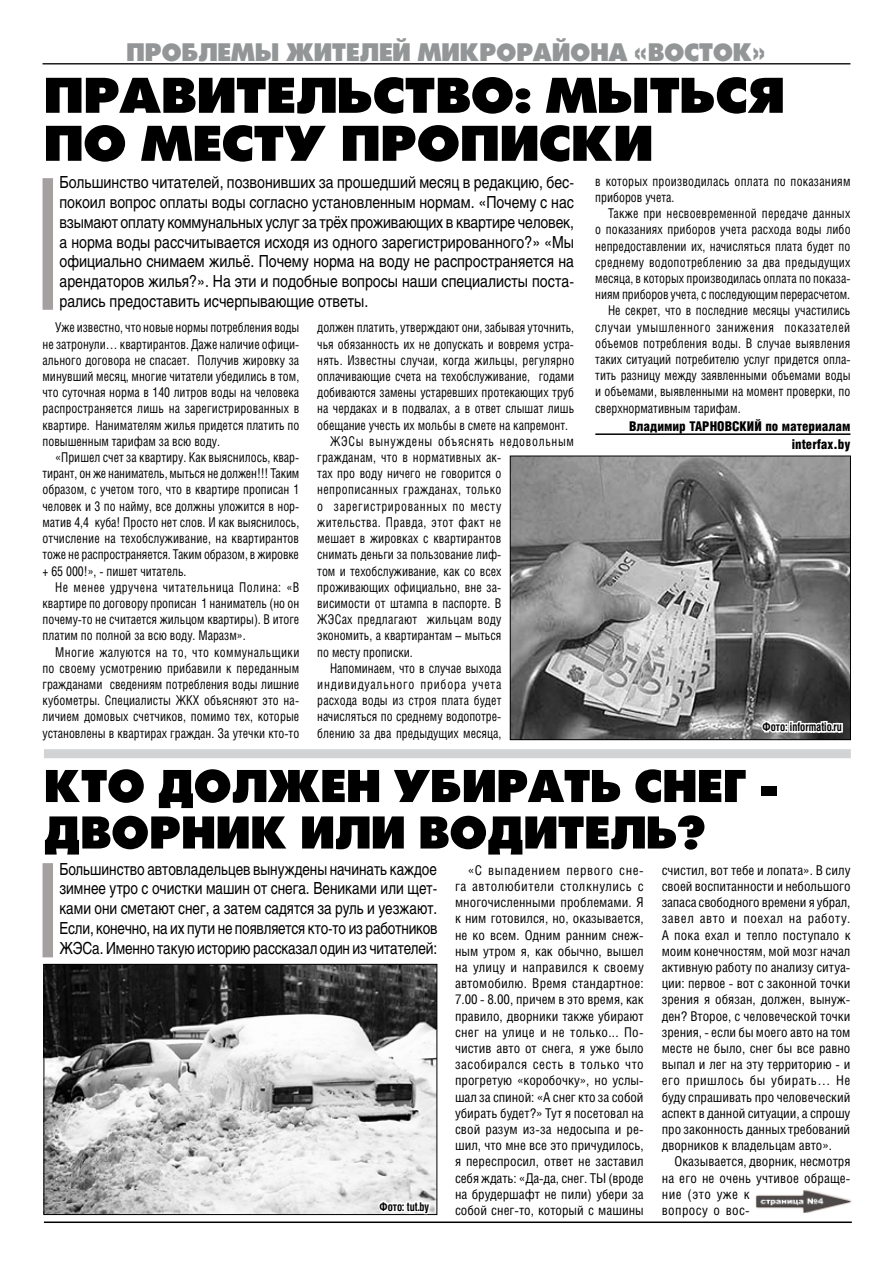
<style>
.page{position:relative;width:893px;height:1263px;background:#fff}
.page>*{position:absolute;margin:0;border:0;box-sizing:border-box;transform-origin:0 0}
.t1{font:54px "Futura Press Press";color:#000;scale:1.08 1}
.t2{font:49.5px "Futura Press Press";color:#000}
.t3{font:27px "Futura Press Press";color:#939697}
.t4{font:16.5px/19.8px "Helios";color:#000;text-align:justify;scale:.85 1}
.t5{font:16.5px/19.8px "Helios";color:#000;text-align:justify;scale:.82 1}
.t6{font:13.5px/16.2px "Helios Cond";color:#000;text-align:justify;scale:.91 1}
.t7{font:13.5px/16.2px "Helios Cond";color:#000;text-align:justify}
.t8{font:13.5px "Helios Cond";letter-spacing:.02em;color:#000;scale:.91 1}
.t9{font:13.5px "Helios Cond";letter-spacing:.03em;color:#000;scale:.91 1}
.t10{font:900 13.5px/18px "Helios Cond";color:#000;text-align:right}
.t11{font:13.5px "Helios Cond";letter-spacing:.025em;color:#000;scale:.91 1}
.t12{font:13.5px "Helios Cond";letter-spacing:.045em;color:#000;scale:.91 1}
.t13{font:13.5px "Helios Cond";letter-spacing:.055em;color:#000;scale:.91 1}
.t14{font:13.5px "Helios Cond";letter-spacing:.065em;color:#000;scale:.91 1}
.t15{font:13.5px "Helios Cond";letter-spacing:.05em;color:#000;scale:.91 1}
.t16{font:700 12px "Helios Cond";color:#000;scale:.9 1}
</style>
<div class="page">
<hr style="left:44px;top:1221px;width:808px;height:2px;background:#000">
<hr style="left:43px;top:63px;width:807px;height:2px;background:#231e20">
<div style="left:43px;top:178px;width:10px;height:132px;background:#a5a0a0"></div>
<img style="left:512px;top:458px;width:337px;height:280px">
<div style="left:510px;top:456px;width:341px;height:284px;border:1px solid #000"></div>
<svg style="left:760px;top:717px;width:84px;height:24px"></svg>
<hr style="left:595px;top:433px;width:255px;height:2px;background:#000">
<div style="left:44px;top:749px;width:807px;height:9px;background:#d1d3d4"></div>
<img style="left:46px;top:966px;width:389px;height:247px">
<div style="left:44px;top:964px;width:393px;height:251px;border:1px solid #000"></div>
<div style="left:43px;top:863px;width:10px;height:94px;background:#a5a0a0"></div>
<img style="left:755px;top:1189px;width:97px;height:25px">
<svg style="left:377px;top:1192px;width:56px;height:30px"></svg>
<h3 class="t3" style="left:127px;top:36px;width:641px">ПРОБЛЕМЫ ЖИТЕЛЕЙ МИКРОРАЙОНА «ВОСТОК»</h3>
<h1 class="t1" style="left:44px;top:63px;width:71px">Правит</h1>
<h1 class="t1" style="left:266px;top:63px;width:163px">ельство</h1>
<h1 class="t1" style="left:514px;top:63px;width:254px">: мыться</h1>
<h1 class="t1" style="left:44px;top:111px;width:312px">по месту пропи</h1>
<h1 class="t1" style="left:539px;top:111px;width:67px">ски</h1>
<p class="t4" style="left:60px;top:172px;width:607px">Большинство читателей, позвонивших за прошедший месяц в редакцию, бес&shy;покоил вопрос оплаты воды согласно установленным нормам. «Почему с нас взымают оплату коммунальных услуг за трёх проживающих в квартире человек, а норма воды рассчитывается исходя из одного зарегистрированного?» «Мы официально снимаем жильё. Почему норма на воду не распространяется на арендаторов жилья?». На эти и подобные вопросы наши специалисты поста&shy;рались предоставить исчерпывающие ответы.</p>
<p class="t6" style="left:595px;top:173px;width:282px">в которых производилась оплата по показаниям приборов учета.</p>
<p class="t8" style="left:608px;top:205px;width:268px">Также при несвоевременной передаче данных</p>
<p class="t6" style="left:595px;top:221px;width:282px">о показаниях приборов учета расхода воды либо</p>
<p class="t6" style="left:595px;top:237px;width:282px">непредоставлении их, начисляться плата будет по</p>
<p class="t11" style="left:595px;top:254px;width:282px">среднему водопотреблению за два предыдущих</p>
<p class="t6" style="left:595px;top:270px;width:282px">месяца, в которых производилась оплата по показа-</p>
<p class="t6" style="left:595px;top:286px;width:282px">ниям приборов учета, с последующим перерасчетом.</p>
<p class="t6" style="left:608px;top:302px;width:268px">Не секрет, что в последние месяцы участились</p>
<p class="t12" style="left:595px;top:319px;width:282px">случаи умышленного занижения показателей</p>
<p class="t6" style="left:595px;top:335px;width:282px">объемов потребления воды. В случае выявления</p>
<p class="t6" style="left:595px;top:351px;width:282px">таких ситуаций потребителю услуг придется опла-</p>
<p class="t6" style="left:595px;top:367px;width:282px">тить разницу между заявленными объемами воды</p>
<p class="t6" style="left:595px;top:383px;width:282px">и объемами, выявленными на момент проверки, по</p>
<p class="t6" style="left:595px;top:399px;width:161px">сверхнормативным тарифам.</p>
<p class="t10" style="left:629px;top:417px;width:223px">Владимир ТАРНОВСКИЙ по материалам interfax.by</p>
<p class="t6" style="left:43px;top:319px;width:284px;text-indent:13px">Уже известно, что новые нормы потребления воды не затронули… квартирантов. Даже наличие офици&shy;ального договора не спасает. Получив жировку за минувший месяц, многие читатели убедились в том, что суточная норма в 140 литров воды на человека распространяется лишь на зарегистрированных в квартире. Нанимателям жилья придется платить по повышенным тарифам за всю воду.</p>
<p class="t6" style="left:43px;top:449px;width:284px;text-indent:13px">«Пришел счет за квартиру. Как выяснилось, квар&shy;тирант, он же наниматель, мыться не должен!!! Таким образом, с учетом того, что в квартире прописан 1 человек и 3 по найму, все должны уложится в нор&shy;матив 4,4 куба! Просто нет слов. И как выяснилось, отчисление на техобслуживание, на квартирантов тоже не распространяется. Таким образом, в жировке + 65 000!», - пишет читатель.</p>
<p class="t6" style="left:43px;top:578px;width:284px;text-indent:13px">Не менее удручена читательница Полина: «В квартире по договору прописан 1 наниматель (но он почему-то не считается жильцом квартиры). В итоге платим по полной за всю воду. Маразм».</p>
<p class="t6" style="left:43px;top:643px;width:284px;text-indent:13px">Многие жалуются на то, что коммунальщики по своему усмотрению прибавили к переданным гражданами сведениям потребления воды лишние кубометры. Специалисты ЖКХ объясняют это на&shy;личием домовых счетчиков, помимо тех, которые установлены в квартирах граждан. За утечки кто-то</p>
<p class="t6" style="left:317px;top:319px;width:284px">должен платить, утверждают они, забывая уточнить,</p>
<p class="t6" style="left:317px;top:335px;width:284px">чья обязанность их не допускать и вовремя устра-</p>
<p class="t6" style="left:317px;top:352px;width:284px">нять. Известны случаи, когда жильцы, регулярно</p>
<p class="t6" style="left:317px;top:368px;width:284px">оплачивающие счета на техобслуживание, годами</p>
<p class="t6" style="left:317px;top:384px;width:284px">добиваются замены устаревших протекающих труб</p>
<p class="t6" style="left:317px;top:400px;width:284px">на чердаках и в подвалах, а в ответ слышат лишь</p>
<p class="t6" style="left:317px;top:416px;width:277px">обещание учесть их мольбы в смете на капремонт.</p>
<p class="t13" style="left:330px;top:433px;width:270px">ЖЭСы вынуждены объяснять недовольным</p>
<p class="t8" style="left:317px;top:449px;width:204px">гражданам, что в нормативных ак-</p>
<p class="t6" style="left:317px;top:465px;width:204px">тах про воду ничего не говорится о</p>
<p class="t9" style="left:317px;top:482px;width:204px">непрописанных гражданах, только</p>
<p class="t15" style="left:317px;top:498px;width:204px">о зарегистрированных по месту</p>
<p class="t9" style="left:317px;top:514px;width:204px">жительства. Правда, этот факт не</p>
<p class="t6" style="left:317px;top:530px;width:204px">мешает в жировках с квартирантов</p>
<p class="t6" style="left:317px;top:546px;width:204px">снимать деньги за пользование лиф-</p>
<p class="t6" style="left:317px;top:562px;width:204px">том и техобслуживание, как со всех</p>
<p class="t6" style="left:317px;top:578px;width:204px">проживающих официально, вне за-</p>
<p class="t6" style="left:317px;top:595px;width:204px">висимости от штампа в паспорте. В</p>
<p class="t8" style="left:317px;top:611px;width:204px">ЖЭСах предлагают жильцам воду</p>
<p class="t6" style="left:317px;top:627px;width:204px">экономить, а квартирантам – мыться</p>
<p class="t6" style="left:317px;top:643px;width:106px">по месту прописки.</p>
<p class="t6" style="left:330px;top:659px;width:190px">Напоминаем, что в случае выхода</p>
<p class="t14" style="left:317px;top:676px;width:204px">индивидуального прибора учета</p>
<p class="t6" style="left:317px;top:692px;width:204px">расхода воды из строя плата будет</p>
<p class="t6" style="left:317px;top:708px;width:204px">начисляться по среднему водопотре-</p>
<p class="t6" style="left:317px;top:724px;width:204px">блению за два предыдущих месяца,</p>
<p class="t16" style="left:763px;top:719px;width:90px">Фото: informatio.ru</p>
<h2 class="t2" style="left:44px;top:756px;width:451px">Кто должен убират</h2>
<h2 class="t2" style="left:590px;top:756px;width:190px">ь снег -</h2>
<h2 class="t2" style="left:44px;top:803px;width:72px">дворник</h2>
<h2 class="t2" style="left:300px;top:803px;width:406px">или водитель?</h2>
<p class="t5" style="left:59px;top:859px;width:463px">Большинство автовладельцев вынуждены начинать каждое зимнее утро с очистки машин от снега. Вениками или щет&shy;ками они сметают снег, а затем садятся за руль и уезжают.<br>Если, конечно, на их пути не появляется кто-то из работников ЖЭСа. Именно такую историю рассказал один из читателей:</p>
<p class="t7" style="left:455px;top:861px;width:190px;text-indent:13px">«С выпадением первого сне&shy;га автолюбители столкнулись с многочисленными проблемами. Я к ним готовился, но, оказывается, не ко всем. Одним ранним снеж&shy;ным утром я, как обычно, вышел на улицу и направился к своему автомобилю. Время стандартное:<br>7.00 - 8.00, причем в это время, как правило, дворники также убирают снег на улице и не только... По&shy;чистив авто от снега, я уже было засобирался сесть в только что прогретую «коробочку», но услы&shy;шал за спиной: «А снег кто за собой убирать будет?» Тут я посетовал на свой разум из-за недосыпа и ре&shy;шил, что мне все это причудилось, я переспросил, ответ не заставил себя ждать: «Да-да, снег. ТЫ (вроде на брудершафт не пили) убери за собой снег-то, который с машины</p>
<p class="t7" style="left:662px;top:861px;width:190px">счистил, вот тебе и лопата». В силу своей воспитанности и небольшого запаса свободного времени я убрал, завел авто и поехал на работу.<br>А пока ехал и тепло поступало к моим конечностям, мой мозг начал активную работу по анализу ситуа&shy;ции: первое - вот с законной точки зрения я обязан, должен, вынуж&shy;ден? Второе, с человеческой точки зрения, - если бы моего авто на том месте не было, снег бы все равно выпал и лег на эту территорию - и его пришлось бы убирать… Не буду спрашивать про человеческий аспект в данной ситуации, а спрошу про законность данных требований дворников к владельцам авто».</p>
<p class="t7" style="left:662px;top:1153px;width:190px;text-align:left;text-indent:13px">Оказывается, дворник, несмотря на его не очень учтивое обраще&shy;ние (это уже к<br>вопросу о вос-</p>
<p class="t16" style="left:380px;top:1199px;width:57px">Фото: tut.by</p>
</div>
